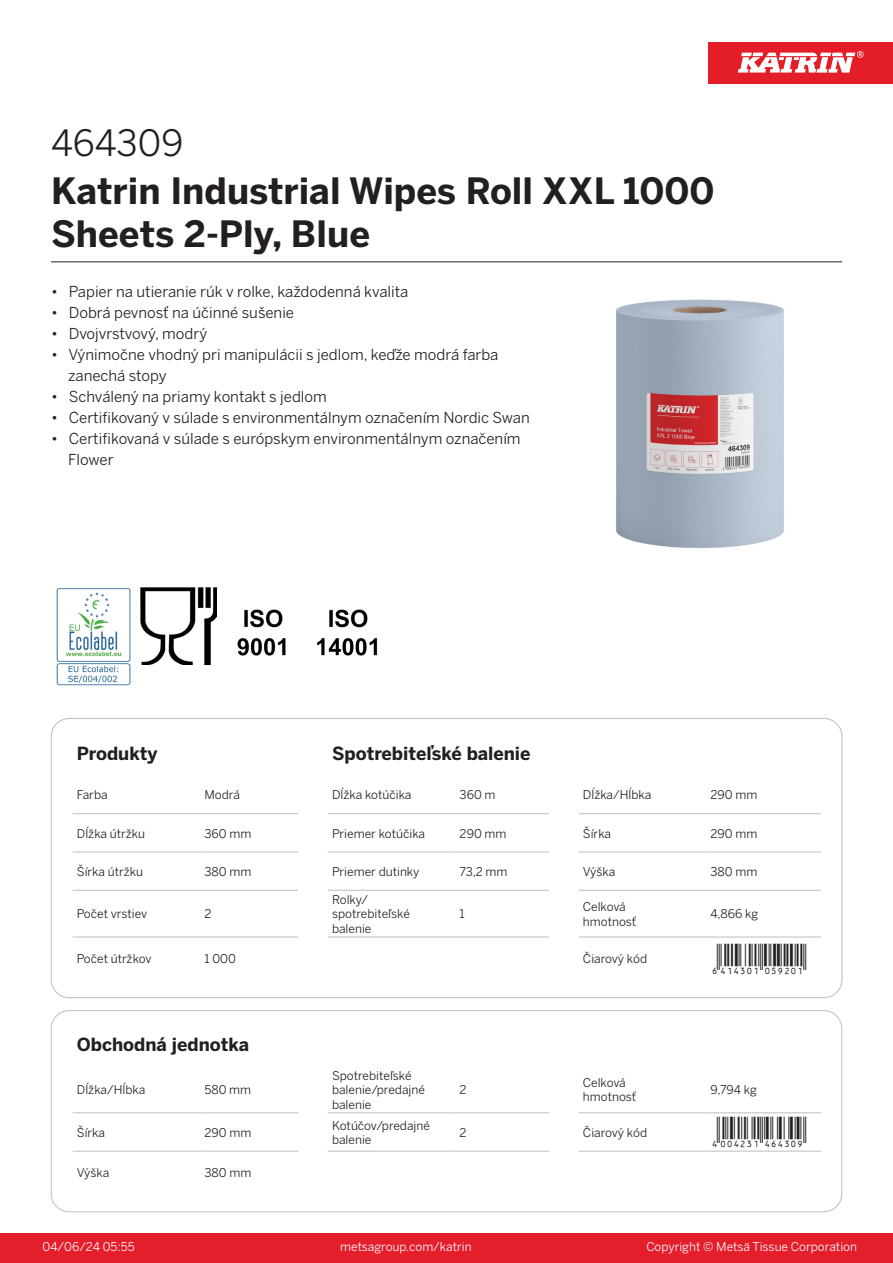
<style>
.page{position:relative;width:893px;height:1263px;background:#fff}
.page>*{position:absolute;margin:0;border:0;box-sizing:border-box;transform-origin:0 0}
.Product_Name{font:700 36px/43.2px "Benton Sans";color:#231f20}
.External_material_co{font:36px "Benton Sans";color:#231f20}
.T_EAN{font:30px "Viisas EAN Matala";color:#231f20}
.T_TableHeader{font:700 18px "Benton Sans";color:#231f20}
.MarketingBullets{font:15px/21px "Benton Sans";color:#231f20}
.T_TableBody{font:12px/14.4px "Benton Sans";color:#231f20}
.t1{font:12px "Benton Sans";color:#fff}
</style>
<div class="page">
<div style="left:0;top:1233px;width:893px;height:30px;background:#e41e2b"></div>
<div style="left:708px;top:43px;width:185px;height:41px;background:#e31e28"></div>
<svg style="left:738px;top:51px;width:126px;height:22px"></svg>
<hr style="left:73px;top:813px;width:127px;height:1px;background:#bcbdc0">
<hr style="left:200px;top:813px;width:98px;height:1px;background:#bcbdc0">
<hr style="left:328px;top:813px;width:127px;height:1px;background:#bcbdc0">
<hr style="left:455px;top:813px;width:94px;height:1px;background:#bcbdc0">
<hr style="left:579px;top:813px;width:127px;height:1px;background:#bcbdc0">
<hr style="left:706px;top:813px;width:115px;height:1px;background:#bcbdc0">
<hr style="left:73px;top:852px;width:127px;height:1px;background:#bcbdc0">
<hr style="left:200px;top:852px;width:98px;height:1px;background:#bcbdc0">
<hr style="left:328px;top:852px;width:127px;height:1px;background:#bcbdc0">
<hr style="left:455px;top:852px;width:94px;height:1px;background:#bcbdc0">
<hr style="left:579px;top:852px;width:127px;height:1px;background:#bcbdc0">
<hr style="left:706px;top:852px;width:115px;height:1px;background:#bcbdc0">
<hr style="left:73px;top:890px;width:127px;height:1px;background:#bcbdc0">
<hr style="left:200px;top:890px;width:98px;height:1px;background:#bcbdc0">
<hr style="left:328px;top:890px;width:127px;height:1px;background:#bcbdc0">
<hr style="left:455px;top:890px;width:94px;height:1px;background:#bcbdc0">
<hr style="left:579px;top:890px;width:127px;height:1px;background:#bcbdc0">
<hr style="left:706px;top:890px;width:115px;height:1px;background:#bcbdc0">
<hr style="left:73px;top:937px;width:127px;height:1px;background:#bcbdc0">
<hr style="left:200px;top:937px;width:98px;height:1px;background:#bcbdc0">
<hr style="left:328px;top:937px;width:127px;height:1px;background:#bcbdc0">
<hr style="left:455px;top:937px;width:94px;height:1px;background:#bcbdc0">
<hr style="left:579px;top:937px;width:127px;height:1px;background:#bcbdc0">
<hr style="left:706px;top:937px;width:115px;height:1px;background:#bcbdc0">
<hr style="left:73px;top:1112px;width:127px;height:1px;background:#bcbdc0">
<hr style="left:200px;top:1112px;width:98px;height:1px;background:#bcbdc0">
<hr style="left:328px;top:1112px;width:127px;height:1px;background:#bcbdc0">
<hr style="left:455px;top:1112px;width:94px;height:1px;background:#bcbdc0">
<hr style="left:579px;top:1112px;width:127px;height:1px;background:#bcbdc0">
<hr style="left:706px;top:1112px;width:115px;height:1px;background:#bcbdc0">
<hr style="left:73px;top:1151px;width:127px;height:1px;background:#bcbdc0">
<hr style="left:200px;top:1151px;width:98px;height:1px;background:#bcbdc0">
<hr style="left:328px;top:1151px;width:127px;height:1px;background:#bcbdc0">
<hr style="left:455px;top:1151px;width:94px;height:1px;background:#bcbdc0">
<hr style="left:579px;top:1151px;width:127px;height:1px;background:#bcbdc0">
<hr style="left:706px;top:1151px;width:115px;height:1px;background:#bcbdc0">
<div style="left:51px;top:1010px;width:791px;height:202px;border:1px solid #bcbdc0;border-radius:18px"></div>
<img style="left:616px;top:299px;width:168px;height:249px">
<img style="left:56px;top:588px;width:75px;height:98px">
<img style="left:140px;top:587px;width:77px;height:77px">
<img style="left:237px;top:609px;width:49px;height:47px">
<img style="left:317px;top:609px;width:61px;height:47px">
<hr style="left:51px;top:261px;width:791px;height:1px;background:#231f20">
<p class="External_material_co" style="left:51px;top:121px;width:134px">464309</p>
<p class="Product_Name" style="left:51px;top:170px;width:665px">Katrin Industrial Wipes Roll XXL 1000<br>Sheets 2-Ply, Blue</p>
<p class="MarketingBullets" style="left:51px;top:281px;width:359px">• Papier na utieranie rúk v rolke, každodenná kvalita</p>
<p class="MarketingBullets" style="left:51px;top:302px;width:245px">• Dobrá pevnosť na účinné sušenie</p>
<p class="MarketingBullets" style="left:51px;top:323px;width:158px">• Dvojvrstvový, modrý</p>
<p class="MarketingBullets" style="left:68px;top:344px;width:432px;text-indent:-17px">• Výnimočne vhodný pri manipulácii s jedlom, keďže modrá farba zanechá stopy</p>
<p class="MarketingBullets" style="left:51px;top:386px;width:277px">• Schválený na priamy kontakt s jedlom</p>
<p class="MarketingBullets" style="left:51px;top:407px;width:480px">• Certifikovaný v súlade s environmentálnym označením Nordic Swan</p>
<p class="MarketingBullets" style="left:68px;top:428px;width:454px;text-indent:-17px">• Certifikovaná v súlade s európskym environmentálnym označením<br>Flower</p>
<p class="T_TableHeader" style="left:77px;top:742px;width:82px">Produkty</p>
<p class="T_TableHeader" style="left:332px;top:742px;width:200px">Spotrebiteľské balenie</p>
<p class="T_TableBody" style="left:77px;top:788px;width:32px">Farba</p>
<p class="T_TableBody" style="left:204px;top:788px;width:37px">Modrá</p>
<p class="T_TableBody" style="left:332px;top:788px;width:81px">Dĺžka kotúčika</p>
<p class="T_TableBody" style="left:460px;top:788px;width:37px">360 m</p>
<p class="T_TableBody" style="left:583px;top:788px;width:70px">Dĺžka/Hĺbka</p>
<p class="T_TableBody" style="left:710px;top:788px;width:48px">290 mm</p>
<p class="T_TableBody" style="left:77px;top:826px;width:70px">Dĺžka útržku</p>
<p class="T_TableBody" style="left:204px;top:826px;width:48px">360 mm</p>
<p class="T_TableBody" style="left:332px;top:826px;width:95px">Priemer kotúčika</p>
<p class="T_TableBody" style="left:460px;top:826px;width:48px">290 mm</p>
<p class="T_TableBody" style="left:583px;top:826px;width:30px">Šírka</p>
<p class="T_TableBody" style="left:710px;top:826px;width:48px">290 mm</p>
<p class="T_TableBody" style="left:77px;top:864px;width:68px">Šírka útržku</p>
<p class="T_TableBody" style="left:204px;top:864px;width:48px">380 mm</p>
<p class="T_TableBody" style="left:332px;top:864px;width:89px">Priemer dutinky</p>
<p class="T_TableBody" style="left:460px;top:864px;width:49px">73,2 mm</p>
<p class="T_TableBody" style="left:583px;top:864px;width:34px">Výška</p>
<p class="T_TableBody" style="left:710px;top:864px;width:48px">380 mm</p>
<p class="T_TableBody" style="left:77px;top:907px;width:72px">Počet vrstiev</p>
<p class="T_TableBody" style="left:204px;top:907px;width:9px">2</p>
<p class="T_TableBody" style="left:332px;top:892px;width:38px">Rolky/</p>
<p class="T_TableBody" style="left:332px;top:907px;width:79px">spotrebiteľské balenie</p>
<p class="T_TableBody" style="left:460px;top:907px;width:7px">1</p>
<p class="T_TableBody" style="left:583px;top:900px;width:44px">Celková</p>
<p class="T_TableBody" style="left:583px;top:914px;width:55px">hmotnosť</p>
<p class="T_TableBody" style="left:710px;top:907px;width:49px">4,866 kg</p>
<p class="T_TableBody" style="left:77px;top:951px;width:76px">Počet útržkov</p>
<p class="T_TableBody" style="left:204px;top:951px;width:33px">1 000</p>
<p class="T_TableBody" style="left:583px;top:951px;width:66px">Čiarový kód</p>
<p class="T_EAN" style="left:710px;top:943px;width:97px">*6414301059201*</p>
<p class="T_TableHeader" style="left:77px;top:1033px;width:174px">Obchodná jednotka</p>
<p class="T_TableBody" style="left:77px;top:1083px;width:70px">Dĺžka/Hĺbka</p>
<p class="T_TableBody" style="left:204px;top:1083px;width:48px">580 mm</p>
<p class="T_TableBody" style="left:332px;top:1068px;width:94px">Spotrebiteľské balenie/predajné balenie</p>
<p class="T_TableBody" style="left:460px;top:1083px;width:9px">2</p>
<p class="T_TableBody" style="left:583px;top:1075px;width:44px">Celková</p>
<p class="T_TableBody" style="left:583px;top:1090px;width:55px">hmotnosť</p>
<p class="T_TableBody" style="left:710px;top:1083px;width:48px">9,794 kg</p>
<p class="T_TableBody" style="left:77px;top:1125px;width:30px">Šírka</p>
<p class="T_TableBody" style="left:204px;top:1125px;width:48px">290 mm</p>
<p class="T_TableBody" style="left:332px;top:1118px;width:99px">Kotúčov/predajné balenie</p>
<p class="T_TableBody" style="left:460px;top:1125px;width:9px">2</p>
<p class="T_TableBody" style="left:583px;top:1125px;width:66px">Čiarový kód</p>
<p class="T_EAN" style="left:710px;top:1116px;width:97px">*4004231464309*</p>
<p class="T_TableBody" style="left:77px;top:1165px;width:34px">Výška</p>
<p class="T_TableBody" style="left:204px;top:1165px;width:48px">380 mm</p>
<p class="t1" style="left:43px;top:1239px;width:94px">04/06/24 05:55</p>
<p class="t1" style="left:340px;top:1239px;width:133px">metsagroup.com/katrin</p>
<p class="t1" style="left:646px;top:1239px;width:212px">Copyright © Metsä Tissue Corporation</p>
</div>
